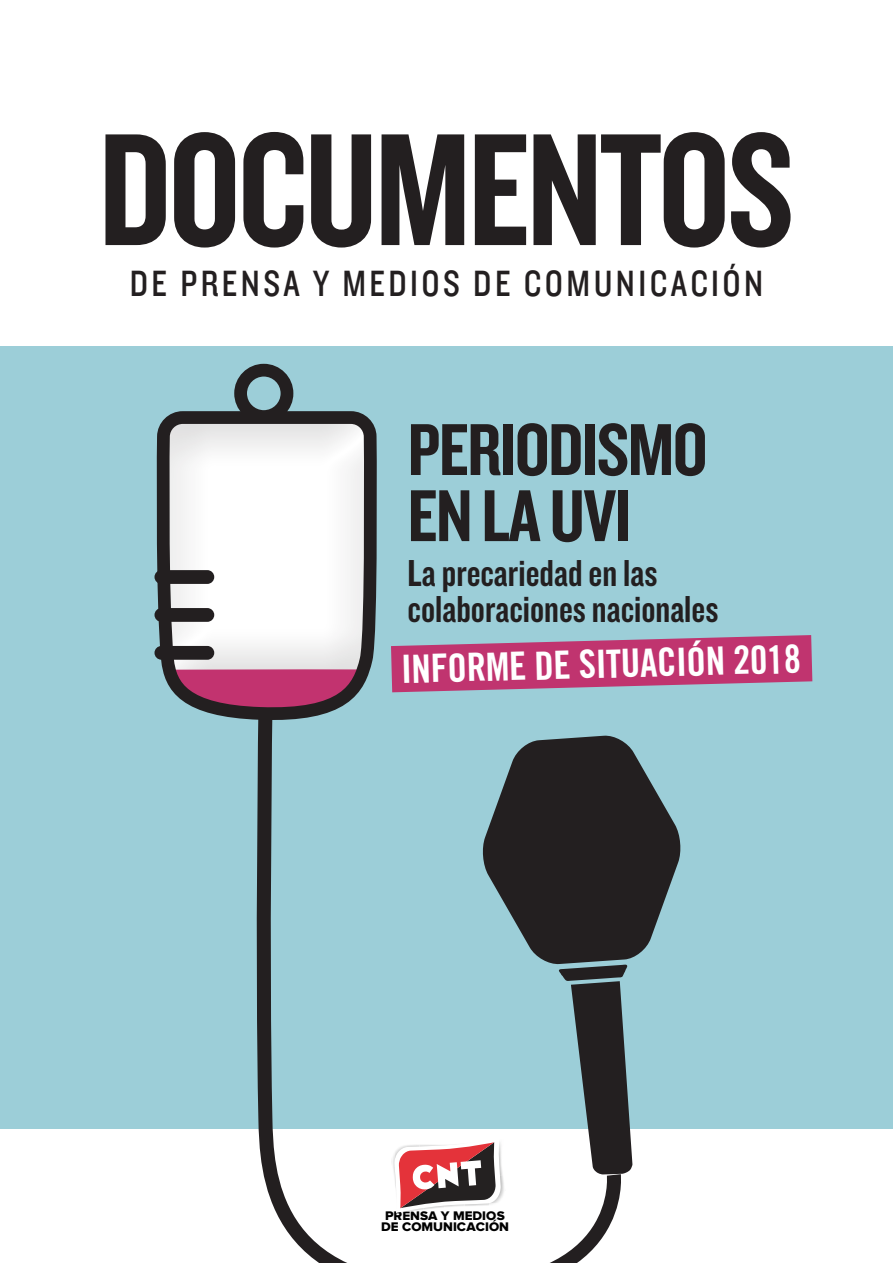
<style>
.page{position:relative;width:893px;height:1263px;background:#fff}
.page>*{position:absolute;margin:0;border:0;box-sizing:border-box;transform-origin:0 0}
.LADILLO{font:166.05px "Knockout HTF49 Liteweight";letter-spacing:-.02em;color:#231f20}
.LADILLO-2{font:76.2px/66.2px "Knockout HTF49 Liteweight";letter-spacing:-.02em;color:#231f20}
.LADILLO-3{font:39px/35.5px "Knockout HTF49 Liteweight";color:#231f20}
.t1{font:39px "Trade Gothic LT Std Bd Cn 20";color:#fff}
.LADILLO-4{font:37.95px "Knockout HTF30 Junior Welterwt";letter-spacing:.1em;color:#231f20;scale:.9 1}
.t2{font:12.9px/11.2px "Proxima Nova Extrabld";color:#000}
</style>
<div class="page">
<div style="left:0;top:346px;width:893px;height:783px;background:#9cced8"></div>
<svg style="left:155px;top:405px;width:222px;height:315px;background:#cdc4ca"></svg>
<div style="left:154px;top:608px;width:60px;height:14px;background:#231f20;border-radius:7px"></div>
<div style="left:154px;top:570px;width:60px;height:14px;background:#231f20;border-radius:7px"></div>
<div style="left:154px;top:646px;width:60px;height:14px;background:#231f20;border-radius:7px"></div>
<svg style="left:640px;top:764px;width:41px;height:189px;fill:#231f20"></svg>
<svg style="left:251px;top:699px;width:389px;height:564px"></svg>
<div style="left:234px;top:364px;width:59px;height:59px;border:13px solid #231f20;border-radius:50%"></div>
<svg style="left:391px;top:635px;width:421px;height:57px"></svg>
<p class="LADILLO" style="left:99px;top:105px;width:697px">DOCUMENTOS</p>
<p class="LADILLO-4" style="left:130px;top:263px;width:705px">DE PRENSA Y MEDIOS DE COMUNICACIÓN</p>
<p class="LADILLO-2" style="left:408px;top:419px;width:302px">PERIODISMO<br>EN LA UVI</p>
<p class="LADILLO-3" style="left:408px;top:557px;width:312px">La precariedad en las colaboraciones nacionales</p>
<p class="t1" style="left:400px;top:647px;width:402px;rotate:-2deg">INFORME DE SITUACIÓN 2018</p>
<p class="t2" style="left:381px;top:1211px;width:129px">PRENSA Y MEDIOS<br>DE COMUNICACIÓN</p>
</div>
